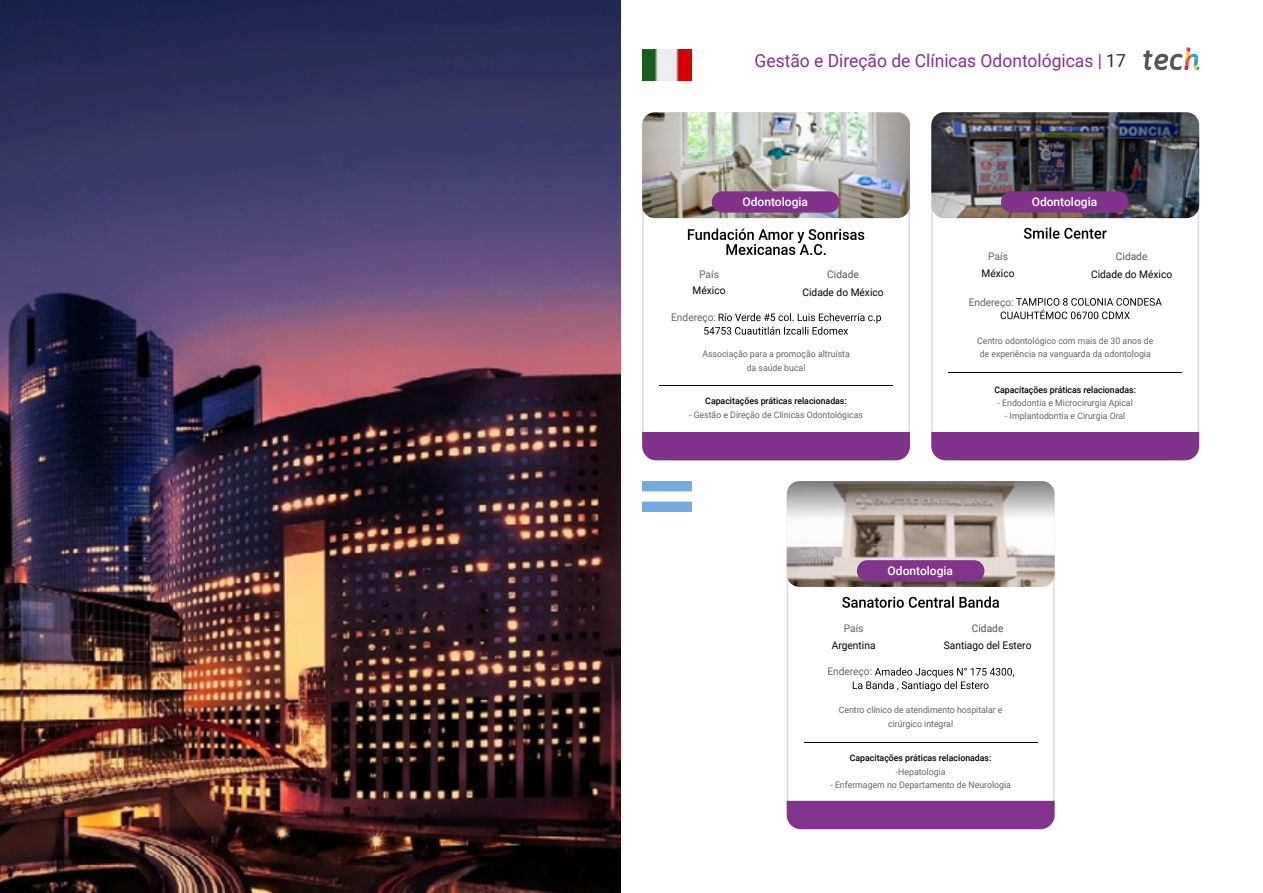
<style>
.page{position:relative;width:1263px;height:893px;background:#fff}
.page>*{position:absolute;margin:0;border:0;box-sizing:border-box;transform-origin:0 0}
.t1{font:18px "Roboto";color:#81328a}
.t2{font:500 12px "Roboto";color:#fff}
.t3{font:10.5px "Roboto";color:#000}
.t4{font:10.5px "Roboto";color:#61646a}
.t5{font:10.5px "Roboto";color:#52555b}
.t6{font:9px/13.5px "Roboto";color:#61646a;text-align:center}
.t7{font:500 9px "Roboto";color:#000}
.s1{color:#7e3289}
.s2{color:#312e20}
</style>
<div class="page">
<svg style="left:1143px;top:47px;width:56px;height:24px"></svg>
<img style="left:0;top:0;width:621px;height:893px">
<img style="left:642px;top:50px;width:49px;height:30px">
<svg style="left:642px;top:218px;width:268px;height:243px"></svg>
<img style="left:642px;top:112px;width:268px;height:106px">
<div style="left:712px;top:191px;width:127px;height:22px;background:#81328a;border-radius:11px"></div>
<div style="left:642px;top:432px;width:268px;height:28px;background:#81328a"></div>
<hr style="left:659px;top:385px;width:234px;height:1px;background:#000">
<svg style="left:688px;top:229px;width:176px;height:26px"></svg>
<svg style="left:704px;top:313px;width:177px;height:22px"></svg>
<svg style="left:931px;top:123px;width:269px;height:338px"></svg>
<img style="left:931px;top:112px;width:268px;height:106px">
<div style="left:1001px;top:191px;width:127px;height:22px;background:#81328a;border-radius:11px"></div>
<div style="left:931px;top:432px;width:268px;height:28px;background:#81328a"></div>
<hr style="left:948px;top:373px;width:234px;height:1px;background:#000">
<svg style="left:1024px;top:227px;width:82px;height:12px"></svg>
<svg style="left:1000px;top:298px;width:162px;height:21px"></svg>
<svg style="left:786px;top:490px;width:269px;height:340px"></svg>
<img style="left:787px;top:481px;width:267px;height:106px">
<div style="left:857px;top:560px;width:127px;height:21px;background:#80348b;border-radius:11px"></div>
<div style="left:787px;top:801px;width:267px;height:28px;background:#80348b"></div>
<hr style="left:804px;top:742px;width:233px;height:1px;background:#000">
<svg style="left:842px;top:596px;width:157px;height:12px"></svg>
<svg style="left:853px;top:668px;width:161px;height:23px"></svg>
<h1 class="t1" style="left:754px;top:48px;width:373px">Gestão e Direção de Clínicas Odontológica<span class="s1">s |</span> <span class="s2">17</span></h1>
<h2 class="t2" style="left:742px;top:194px;width:67px">Odontologia</h2>
<p class="t4" style="left:699px;top:267px;width:21px">País</p>
<p class="t3" style="left:693px;top:283px;width:34px">México</p>
<p class="t5" style="left:827px;top:267px;width:33px">Cidade</p>
<p class="t3" style="left:802px;top:284px;width:83px">Cidade do México</p>
<p class="t4" style="left:671px;top:310px;width:46px">Endereço:</p>
<p class="t6" style="left:702px;top:347px;width:149px">Associação para a promoção altruísta da saúde bucal</p>
<p class="t7" style="left:705px;top:395px;width:143px">Capacitações práticas relacionadas:</p>
<p class="t6" style="left:689px;top:407px;width:175px">- Gestão e Direção de Clínicas Odontológicas</p>
<p class="t4" style="left:988px;top:249px;width:21px">País</p>
<p class="t3" style="left:981px;top:266px;width:34px">México</p>
<h2 class="t2" style="left:1032px;top:194px;width:67px">Odontologia</h2>
<p class="t5" style="left:1116px;top:249px;width:33px">Cidade</p>
<p class="t3" style="left:1091px;top:267px;width:83px">Cidade do México</p>
<p class="t4" style="left:969px;top:294px;width:46px">Endereço:</p>
<p class="t6" style="left:977px;top:333px;width:178px;text-align:left">Centro odontológico com mais de 30 anos de de experiência na vanguarda da odontologia</p>
<p class="t7" style="left:994px;top:383px;width:143px">Capacitações práticas relacionadas:</p>
<p class="t6" style="left:998px;top:396px;width:137px">- Endodontia e Microcirurgia Apical</p>
<p class="t6" style="left:1005px;top:409px;width:122px">- Implantodontia e Cirurgia Oral</p>
<h2 class="t2" style="left:888px;top:563px;width:67px">Odontologia</h2>
<p class="t4" style="left:844px;top:621px;width:21px">País</p>
<p class="t3" style="left:832px;top:638px;width:45px">Argentina</p>
<p class="t5" style="left:972px;top:621px;width:33px">Cidade</p>
<p class="t3" style="left:944px;top:638px;width:89px">Santiago del Estero</p>
<p class="t4" style="left:827px;top:664px;width:46px">Endereço:</p>
<p class="t6" style="left:839px;top:703px;width:165px">Centro clínico de atendimento hospitalar e cirúrgico integral</p>
<p class="t7" style="left:850px;top:752px;width:143px">Capacitações práticas relacionadas:</p>
<p class="t6" style="left:896px;top:764px;width:51px">-Hepatologia</p>
<p class="t6" style="left:830px;top:778px;width:182px">- Enfermagem no Departamento de Neurologia</p>
</div>
